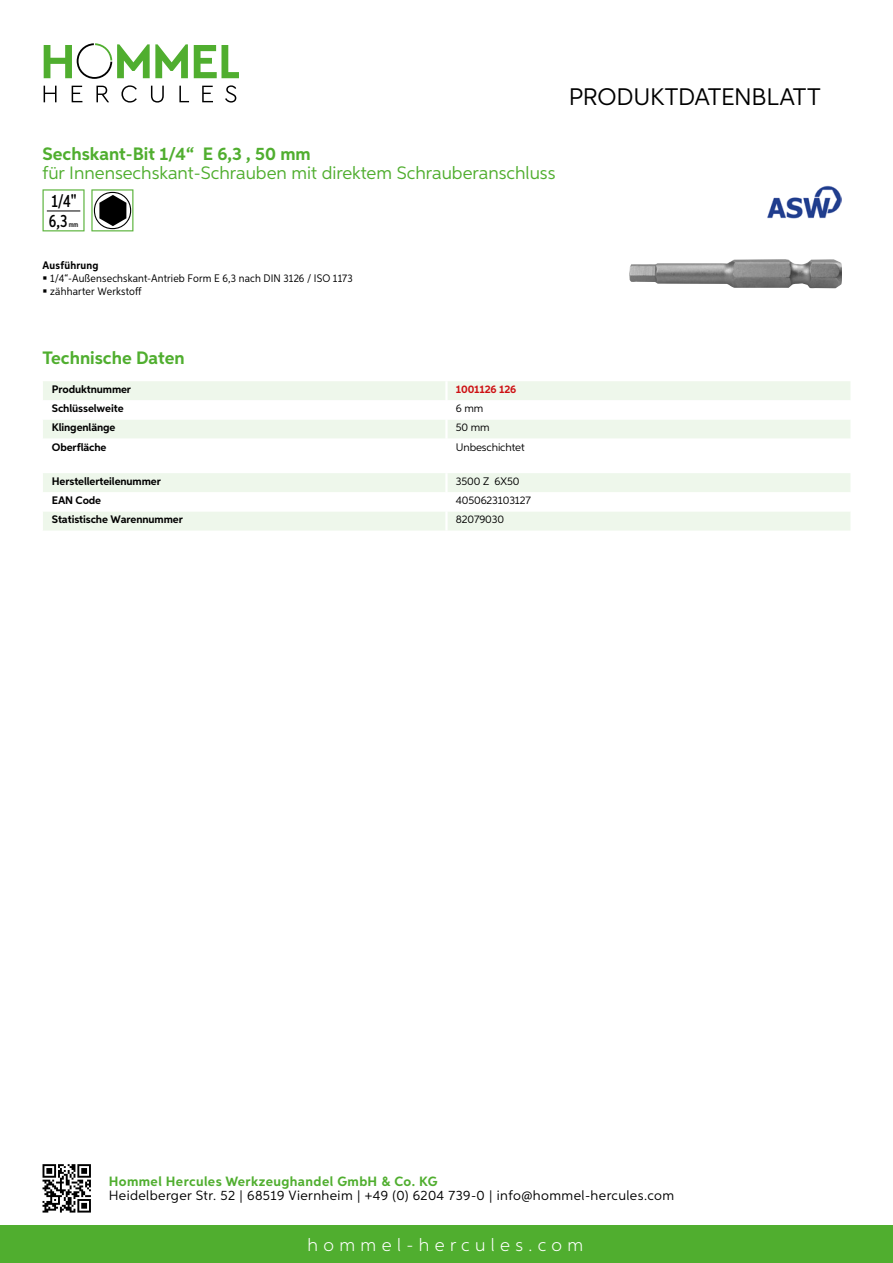
<style>
.page{position:relative;width:893px;height:1263px;background:#fff}
.page>*{position:absolute;margin:0;border:0;box-sizing:border-box;transform-origin:0 0}
.t1{font:24px "Aspira";letter-spacing:-.01em;color:#000}
.t2{font:18px "Aspira";color:#50ae2f}
.t3{font:700 18px "Aspira";color:#50ae2f}
.t4{font:300 18px "Aspira";letter-spacing:.3em;color:#fff}
.t5{font:500 17.85px/20.4px "Aspira XX Nar";color:#000}
.t6{font:13.5px "Aspira";letter-spacing:.03em;color:#000}
.t7{font:700 13.5px "Aspira";letter-spacing:.03em;color:#50ae2f}
.t8{font:700 10.95px "Aspira";letter-spacing:-.01em;color:#000}
.t9{font:10.95px/12.8px "Aspira Nar";letter-spacing:.015em;color:#000}
.t10{font:10.95px "Aspira";letter-spacing:-.01em;color:#000}
.t11{font:700 10.95px "Aspira";letter-spacing:-.01em;color:#cd1013}
.t12{font:700 10.95px "Aspira Nar";letter-spacing:.02em;color:#000}
.t13{font:500 7.35px "Aspira XX Nar";color:#000}
</style>
<div class="page">
<div style="left:0;top:1226px;width:893px;height:37px;background:#50ae2f"></div>
<svg style="left:43px;top:1164px;width:48px;height:48px"></svg>
<svg style="left:194px;top:45px;width:45px;height:33px"></svg>
<svg style="left:44px;top:43px;width:144px;height:36px"></svg>
<svg style="left:44px;top:86px;width:13px;height:16px"></svg>
<svg style="left:72px;top:86px;width:10px;height:16px"></svg>
<svg style="left:96px;top:86px;width:13px;height:16px"></svg>
<svg style="left:121px;top:85px;width:16px;height:18px"></svg>
<svg style="left:151px;top:86px;width:13px;height:17px"></svg>
<svg style="left:179px;top:86px;width:10px;height:16px"></svg>
<svg style="left:202px;top:86px;width:11px;height:16px"></svg>
<svg style="left:225px;top:85px;width:11px;height:18px"></svg>
<div style="left:43px;top:381px;width:807px;height:19px;background:#eef7eb"></div>
<div style="left:43px;top:420px;width:807px;height:18px;background:#eef7eb"></div>
<hr style="left:445px;top:381px;width:3px;height:19px;background:#fff">
<hr style="left:445px;top:419px;width:3px;height:20px;background:#fff">
<svg style="left:43px;top:473px;width:807px;height:58px"></svg>
<hr style="left:445px;top:511px;width:3px;height:20px;background:#fff">
<svg style="left:43px;top:189px;width:42px;height:42px"></svg>
<hr style="left:47px;top:211px;width:33px;height:1px;background:#000">
<svg style="left:91px;top:189px;width:42px;height:42px"></svg>
<img style="left:629px;top:259px;width:213px;height:29px">
<img style="left:767px;top:185px;width:75px;height:34px">
<h1 class="t1" style="left:569px;top:82px;width:253px">Produktdatenblatt</h1>
<h2 class="t3" style="left:43px;top:142px;width:270px">Sechskant-Bit 1/4“ E 6,3 , 50 mm</h2>
<h2 class="t2" style="left:43px;top:162px;width:514px">für Innensechskant-Schrauben mit direktem Schrauberanschluss</h2>
<h3 class="t5" style="left:49px;top:191px;width:29px">1/4"<br>6,3</h3>
<p class="t13" style="left:69px;top:220px;width:11px">mm</p>
<p class="t12" style="left:43px;top:259px;width:58px">Ausführung</p>
<p class="t9" style="left:50px;top:272px;width:304px">1/4“-Außensechskant-Antrieb Form E 6,3 nach DIN 3126 / ISO 1173 zähharter Werkstoff</p>
<h2 class="t3" style="left:43px;top:347px;width:144px">Technische Daten</h2>
<p class="t8" style="left:52px;top:383px;width:81px">Produktnummer</p>
<p class="t11" style="left:456px;top:383px;width:62px">1001126 126</p>
<p class="t8" style="left:52px;top:402px;width:73px">Schlüsselweite</p>
<p class="t10" style="left:456px;top:402px;width:29px">6 mm</p>
<p class="t8" style="left:52px;top:421px;width:65px">Klingenlänge</p>
<p class="t10" style="left:456px;top:421px;width:35px">50 mm</p>
<p class="t8" style="left:52px;top:440px;width:56px">Oberfläche</p>
<p class="t10" style="left:456px;top:440px;width:70px">U nbeschichtet</p>
<p class="t8" style="left:52px;top:475px;width:111px">Herstellerteilenummer</p>
<p class="t10" style="left:456px;top:475px;width:65px">3500 Z 6X50</p>
<p class="t8" style="left:52px;top:494px;width:51px">EAN Code</p>
<p class="t10" style="left:456px;top:494px;width:77px">4050623103127</p>
<p class="t8" style="left:52px;top:513px;width:132px">Statistische Warennummer</p>
<p class="t10" style="left:456px;top:513px;width:50px">82079030</p>
<p class="t7" style="left:109px;top:1172px;width:330px">Hommel Hercules Werkzeughandel GmbH &amp; Co. KG</p>
<p class="t6" style="left:109px;top:1187px;width:567px">Heidelberger Str. 52 | 68519 Viernheim | +49 (0) 6204 739-0 | info@hommel-hercules.com</p>
<h2 class="t4" style="left:307px;top:1234px;width:277px">hommel-hercules.com</h2>
</div>
